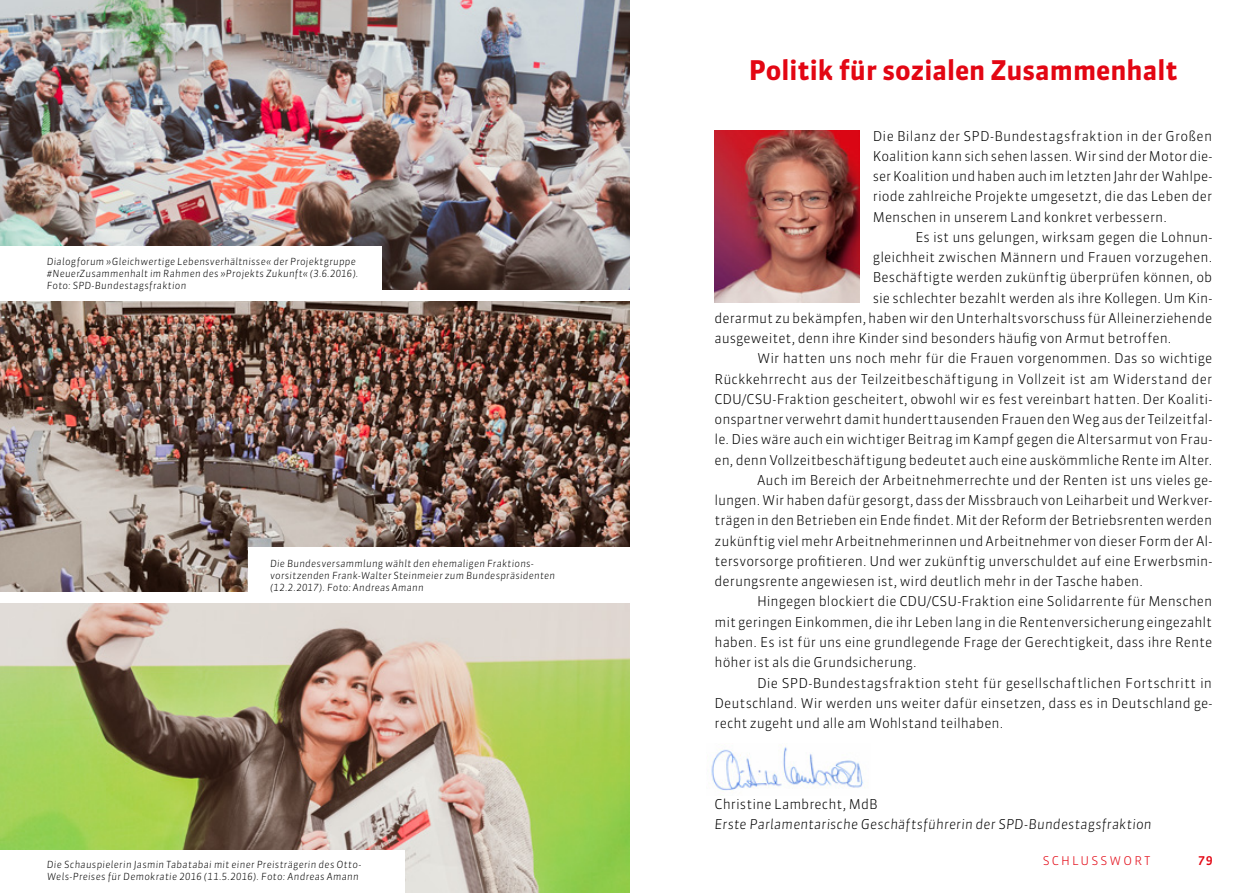
<style>
.page{position:relative;width:1259px;height:893px;background:#fff}
.page>*{position:absolute;margin:0;border:0;box-sizing:border-box;transform-origin:0 0}
.t1{font:700 27px "Sanuk Pro";color:#e30613}
.t2{font:300 13.5px/20.2px "Sanuk Pro";color:#000;text-align:justify}
.t3{font:italic 300 13.5px "Sanuk Pro";letter-spacing:.01em;color:#000}
.t4{font:300 12px "Sanuk Pro";color:#e30613}
.t5{font:500 12px "Sanuk Pro";color:#e30613}
.t6{font:italic 300 9.75px/12px "Sanuk Pro";letter-spacing:.025em;color:#000}
</style>
<div class="page">
<img style="left:714px;top:131px;width:145px;height:172px">
<img style="left:0;top:302px;width:629px;height:289px">
<img style="left:0;top:0;width:629px;height:289px">
<img style="left:0;top:604px;width:629px;height:289px">
<div style="left:248px;top:547px;width:381px;height:51px;background:#fff"></div>
<div style="left:0;top:850px;width:404px;height:43px;background:#fff"></div>
<div style="left:0;top:247px;width:382px;height:51px;background:#fff"></div>
<img style="left:711px;top:745px;width:154px;height:47px">
<p class="t6" style="left:47px;top:255px;width:313px">Dialogforum »Gleichwertige Lebensverhältnisse« der Projektgruppe #NeuerZusammenhalt im Rahmen des »Projekts Zukunft« (3.6.2016).<br>Foto: SPD-Bundestagsfraktion</p>
<p class="t6" style="left:270px;top:557px;width:287px">Die Bundesversammlung wählt den ehemaligen Fraktions&shy;vorsitzenden Frank-Walter Steinmeier zum Bundespräsidenten (12.2.2017). Foto: Andreas Amann</p>
<p class="t6" style="left:47px;top:858px;width:316px">Die Schauspielerin Jasmin Tabatabai mit einer Preisträgerin des Otto-<br>Wels-Preises für Demokratie 2016 (11.5.2016). Foto: Andreas Amann</p>
<h1 class="t1" style="left:749px;top:51px;width:430px">Politik für sozialen Zusammenhalt</h1>
<p class="t2" style="left:873px;top:125px;width:341px">Die Bilanz der SPD-Bundestagsfraktion in der Großen Koalition kann sich sehen lassen. Wir sind der Motor die&shy;ser Koalition und haben auch im letzten Jahr der Wahlpe&shy;riode zahlreiche Projekte umgesetzt, die das Leben der Menschen in unserem Land konkret verbessern.</p>
<p class="t2" style="left:915px;top:227px;width:298px">Es ist uns gelungen, wirksam gegen die Lohnun-</p>
<p class="t2" style="left:873px;top:247px;width:341px">gleichheit zwischen Männern und Frauen vorzugehen.</p>
<p class="t2" style="left:873px;top:267px;width:341px">Beschäftigte werden zukünftig überprüfen können, ob</p>
<p class="t2" style="left:873px;top:287px;width:341px">sie schlechter bezahlt werden als ihre Kollegen. Um Kin-</p>
<p class="t2" style="left:714px;top:308px;width:499px">derarmut zu bekämpfen, haben wir den Unterhaltsvorschuss für Alleinerziehende</p>
<p class="t2" style="left:714px;top:328px;width:458px">ausgeweitet, denn ihre Kinder sind besonders häufig von Armut betroffen.</p>
<p class="t2" style="left:757px;top:348px;width:457px">Wir hatten uns noch mehr für die Frauen vorgenommen. Das so wichtige</p>
<p class="t2" style="left:714px;top:368px;width:499px">Rückkehrrecht aus der Teilzeitbeschäftigung in Vollzeit ist am Widerstand der</p>
<p class="t2" style="left:714px;top:389px;width:499px">CDU/CSU-Fraktion gescheitert, obwohl wir es fest vereinbart hatten. Der Koaliti-</p>
<p class="t2" style="left:714px;top:409px;width:499px">onspartner verwehrt damit hunderttausenden Frauen den Weg aus der Teilzeitfal-</p>
<p class="t2" style="left:714px;top:429px;width:499px">le. Dies wäre auch ein wichtiger Beitrag im Kampf gegen die Altersarmut von Frau-</p>
<p class="t2" style="left:714px;top:449px;width:499px">en, denn Vollzeitbeschäftigung bedeutet auch eine auskömmliche Rente im Alter.</p>
<p class="t2" style="left:757px;top:470px;width:456px">Auch im Bereich der Arbeitnehmerrechte und der Renten ist uns vieles ge-</p>
<p class="t2" style="left:714px;top:490px;width:499px">lungen. Wir haben dafür gesorgt, dass der Missbrauch von Leiharbeit und Werkver-</p>
<p class="t2" style="left:714px;top:510px;width:499px">trägen in den Betrieben ein Ende findet. Mit der Reform der Betriebsrenten werden</p>
<p class="t2" style="left:714px;top:530px;width:499px">zukünftig viel mehr Arbeitnehmerinnen und Arbeitnehmer von dieser Form der Al-</p>
<p class="t2" style="left:714px;top:551px;width:499px">tersvorsorge profitieren. Und wer zukünftig unverschuldet auf eine Erwerbsmin-</p>
<p class="t2" style="left:714px;top:571px;width:430px">derungsrente angewiesen ist, wird deutlich mehr in der Tasche haben.</p>
<p class="t2" style="left:757px;top:591px;width:457px">Hingegen blockiert die CDU/CSU-Fraktion eine Solidarrente für Menschen</p>
<p class="t2" style="left:714px;top:611px;width:499px">mit geringen Einkommen, die ihr Leben lang in die Rentenversicherung eingezahlt</p>
<p class="t2" style="left:714px;top:632px;width:499px">haben. Es ist für uns eine grundlegende Frage der Gerechtigkeit, dass ihre Rente</p>
<p class="t2" style="left:714px;top:652px;width:204px">höher ist als die Grundsicherung.</p>
<p class="t2" style="left:757px;top:672px;width:456px">Die SPD-Bundestagsfraktion steht für gesellschaftlichen Fortschritt in</p>
<p class="t2" style="left:714px;top:692px;width:499px">Deutschland. Wir werden uns weiter dafür einsetzen, dass es in Deutschland ge-</p>
<p class="t2" style="left:714px;top:713px;width:290px">recht zugeht und alle am Wohlstand teilhaben.</p>
<p class="t2" style="left:714px;top:794px;width:165px">Christine Lambrecht, MdB</p>
<p class="t3" style="left:714px;top:815px;width:439px">Erste Parlamentarische Geschäftsführerin der SPD-Bundestagsfraktion</p>
<p class="t4" style="left:1042px;top:852px;width:109px">SCHLUSSWORT</p>
<p class="t5" style="left:1198px;top:852px;width:16px">79</p>
</div>
